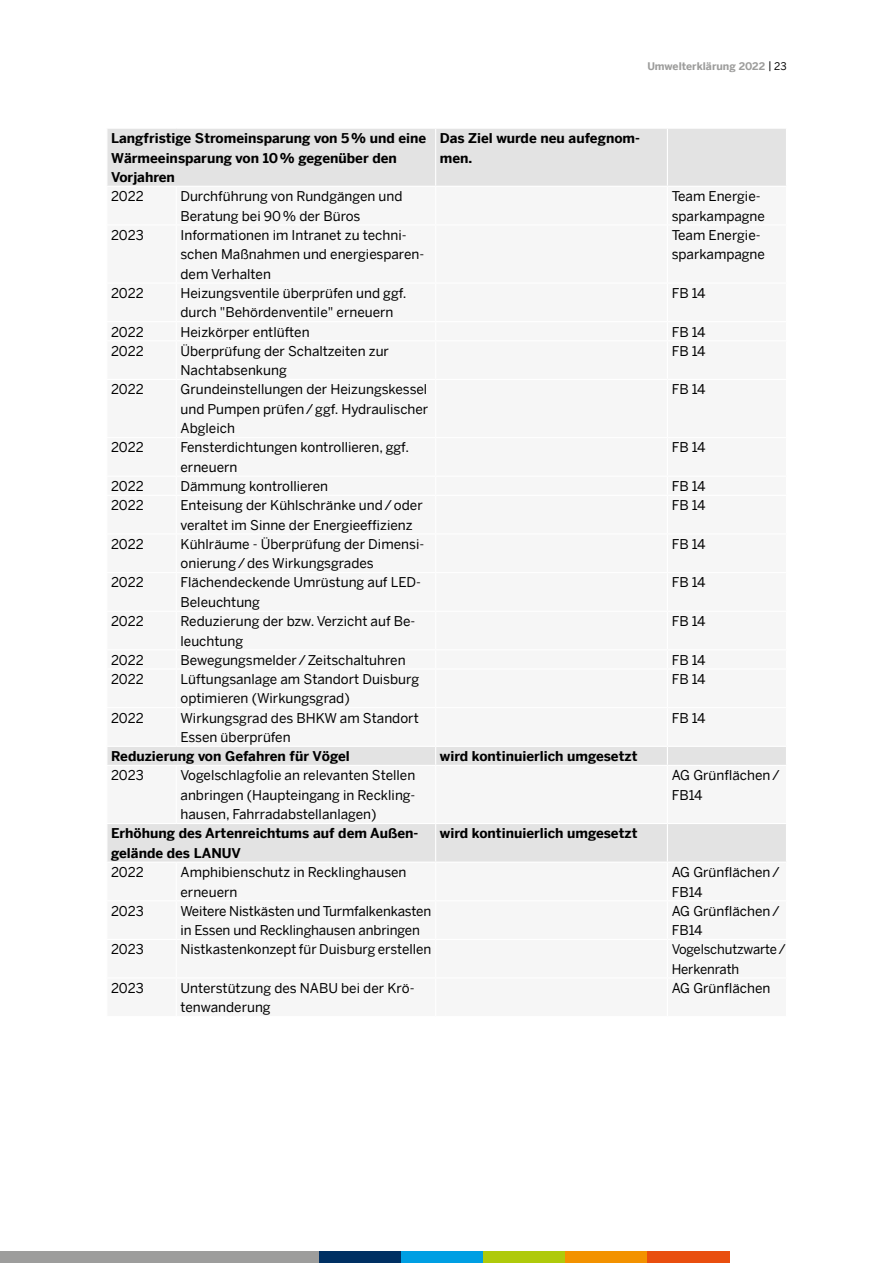
<style>
.page{position:relative;width:893px;height:1263px;background:#fff}
.page>*{position:absolute;margin:0;border:0;box-sizing:border-box;transform-origin:0 0}
.Fließtext_9pt{font:13.5px/19.5px "Benton Sans";color:#000}
.Fließtext_9pt-2{font:700 13.5px/19.5px "Benton Sans";color:#000}
.Fließtext_9pt-3{font:13.35px/19.5px "Benton Sans";letter-spacing:-.01em;color:#000}
.t1{font:700 10.5px "Benton Sans";color:#9d9d9c}
.s1{font-weight:400;color:#000}
</style>
<div class="page">
<div style="left:0;top:1251px;width:326px;height:12px;background:#9d9d9c"></div>
<div style="left:319px;top:1251px;width:82px;height:12px;background:#003063"></div>
<div style="left:401px;top:1251px;width:82px;height:12px;background:#009fe3"></div>
<div style="left:484px;top:1251px;width:82px;height:12px;background:#afca0b"></div>
<div style="left:566px;top:1251px;width:82px;height:12px;background:#f39200"></div>
<div style="left:648px;top:1251px;width:82px;height:12px;background:#e94e0f"></div>
<div style="left:107px;top:129px;width:679px;height:57px;background:#e3e3e3"></div>
<svg style="left:107px;top:747px;width:679px;height:114px;fill:#f6f6f6"></svg>
<hr style="left:435px;top:129px;width:1px;height:57px;background:#fff">
<hr style="left:667px;top:129px;width:1px;height:57px;background:#fff">
<svg style="left:435px;top:747px;width:1px;height:18px"></svg>
<svg style="left:667px;top:747px;width:1px;height:18px"></svg>
<hr style="left:106px;top:765px;width:70px;height:1px;background:#fff">
<hr style="left:176px;top:765px;width:260px;height:1px;background:#fff">
<hr style="left:176px;top:766px;width:1px;height:57px;background:#fff">
<hr style="left:436px;top:765px;width:231px;height:1px;background:#fff">
<hr style="left:435px;top:766px;width:1px;height:57px;background:#fff">
<hr style="left:667px;top:765px;width:120px;height:1px;background:#fff">
<hr style="left:667px;top:766px;width:1px;height:57px;background:#fff">
<hr style="left:106px;top:823px;width:70px;height:1px;background:#fff">
<hr style="left:176px;top:823px;width:260px;height:1px;background:#fff">
<hr style="left:436px;top:823px;width:231px;height:1px;background:#fff">
<hr style="left:435px;top:824px;width:1px;height:37px;background:#fff">
<hr style="left:667px;top:823px;width:120px;height:1px;background:#fff">
<hr style="left:667px;top:824px;width:1px;height:37px;background:#fff">
<p class="t1" style="left:647px;top:60px;width:141px">Umwelterklärung 2022 <span class="s1">| 23</span></p>
<p class="Fließtext_9pt-2" style="left:111px;top:128px;width:317px">Langfristige Stromeinsparung von 5% und eine<br>Wärmeeinsparung von 10% gegenüber den<br>Vorjahren</p>
<p class="Fließtext_9pt-2" style="left:440px;top:128px;width:202px">Das Ziel wurde neu aufegnom&shy;men.</p>
<p class="Fließtext_9pt" style="left:111px;top:186px;width:34px">2022</p>
<p class="Fließtext_9pt" style="left:181px;top:186px;width:223px">Durchführung von Rundgängen und<br>Beratung bei 90% der Büros</p>
<p class="Fließtext_9pt" style="left:672px;top:186px;width:95px">Team Energie&shy;sparkampagne</p>
<p class="Fließtext_9pt" style="left:111px;top:225px;width:34px">2023</p>
<p class="Fließtext_9pt" style="left:181px;top:225px;width:245px">Informationen im Intranet zu techni&shy;schen Maßnahmen und energiesparen&shy;dem Verhalten</p>
<p class="Fließtext_9pt" style="left:672px;top:225px;width:95px">Team Energie&shy;sparkampagne</p>
<p class="Fließtext_9pt" style="left:111px;top:283px;width:34px">2022</p>
<p class="Fließtext_9pt" style="left:181px;top:283px;width:227px">Heizungsventile überprüfen und ggf. durch "Behördenventile" erneuern</p>
<p class="Fließtext_9pt" style="left:672px;top:283px;width:35px">FB 14</p>
<p class="Fließtext_9pt" style="left:111px;top:322px;width:34px">2022</p>
<p class="Fließtext_9pt" style="left:181px;top:322px;width:131px">Heizkörper entlüften</p>
<p class="Fließtext_9pt" style="left:672px;top:322px;width:35px">FB 14</p>
<p class="Fließtext_9pt" style="left:111px;top:341px;width:34px">2022</p>
<p class="Fließtext_9pt" style="left:181px;top:341px;width:210px">Überprüfung der Schaltzeiten zur<br>Nachtabsenkung</p>
<p class="Fließtext_9pt" style="left:672px;top:341px;width:35px">FB 14</p>
<p class="Fließtext_9pt" style="left:111px;top:379px;width:34px">2022</p>
<p class="Fließtext_9pt" style="left:181px;top:379px;width:249px;text-align:justify">Grundeinstellungen der Heizungskessel und Pumpen prüfen/ggf. Hydraulischer Abgleich</p>
<p class="Fließtext_9pt" style="left:672px;top:379px;width:35px">FB 14</p>
<p class="Fließtext_9pt" style="left:111px;top:438px;width:34px">2022</p>
<p class="Fließtext_9pt" style="left:181px;top:438px;width:230px">Fensterdichtungen kontrollieren, ggf. erneuern</p>
<p class="Fließtext_9pt" style="left:672px;top:438px;width:35px">FB 14</p>
<p class="Fließtext_9pt" style="left:111px;top:476px;width:34px">2022</p>
<p class="Fließtext_9pt" style="left:181px;top:476px;width:149px">Dämmung kontrollieren</p>
<p class="Fließtext_9pt" style="left:672px;top:476px;width:35px">FB 14</p>
<p class="Fließtext_9pt" style="left:111px;top:495px;width:34px">2022</p>
<p class="Fließtext_9pt" style="left:181px;top:495px;width:244px">Enteisung der Kühlschränke und/oder veraltet im Sinne der Energieeffizienz</p>
<p class="Fließtext_9pt" style="left:672px;top:495px;width:35px">FB 14</p>
<p class="Fließtext_9pt" style="left:111px;top:534px;width:34px">2022</p>
<p class="Fließtext_9pt" style="left:181px;top:534px;width:245px">Kühlräume - Überprüfung der Dimensi&shy;onierung/des Wirkungsgrades</p>
<p class="Fließtext_9pt" style="left:672px;top:534px;width:35px">FB 14</p>
<p class="Fließtext_9pt" style="left:111px;top:573px;width:34px">2022</p>
<p class="Fließtext_9pt" style="left:181px;top:573px;width:242px">Flächendeckende Umrüstung auf LED-<br>Beleuchtung</p>
<p class="Fließtext_9pt" style="left:672px;top:573px;width:35px">FB 14</p>
<p class="Fließtext_9pt" style="left:111px;top:611px;width:34px">2022</p>
<p class="Fließtext_9pt" style="left:181px;top:611px;width:236px">Reduzierung der bzw. Verzicht auf Be&shy;leuchtung</p>
<p class="Fließtext_9pt" style="left:672px;top:611px;width:35px">FB 14</p>
<p class="Fließtext_9pt" style="left:111px;top:650px;width:34px">2022</p>
<p class="Fließtext_9pt" style="left:181px;top:650px;width:227px">Bewegungsmelder/Zeitschaltuhren</p>
<p class="Fließtext_9pt" style="left:672px;top:650px;width:35px">FB 14</p>
<p class="Fließtext_9pt" style="left:111px;top:669px;width:34px">2022</p>
<p class="Fließtext_9pt" style="left:181px;top:669px;width:240px">Lüftungsanlage am Standort Duisburg optimieren (Wirkungsgrad)</p>
<p class="Fließtext_9pt" style="left:672px;top:669px;width:35px">FB 14</p>
<p class="Fließtext_9pt" style="left:111px;top:708px;width:34px">2022</p>
<p class="Fließtext_9pt" style="left:181px;top:708px;width:240px">Wirkungsgrad des BHKW am Standort<br>Essen überprüfen</p>
<p class="Fließtext_9pt" style="left:672px;top:708px;width:35px">FB 14</p>
<p class="Fließtext_9pt-2" style="left:111px;top:746px;width:240px">Reduzierung von Gefahren für Vögel</p>
<p class="Fließtext_9pt-2" style="left:440px;top:746px;width:199px">wird kontinuierlich umgesetzt</p>
<p class="Fließtext_9pt" style="left:111px;top:765px;width:34px">2023</p>
<p class="Fließtext_9pt" style="left:181px;top:765px;width:236px;text-align:justify">Vogelschlagfolie an relevanten Stellen anbringen (Haupteingang in Reckling&shy;hausen, Fahrradabstellanlagen)</p>
<p class="Fließtext_9pt" style="left:672px;top:765px;width:110px">AG Grünflächen/<br>FB14</p>
<p class="Fließtext_9pt-2" style="left:111px;top:823px;width:309px">Erhöhung des Artenreichtums auf dem Außen&shy;gelände des LANUV</p>
<p class="Fließtext_9pt-2" style="left:440px;top:823px;width:199px">wird kontinuierlich umgesetzt</p>
<p class="Fließtext_9pt" style="left:111px;top:862px;width:34px">2022</p>
<p class="Fließtext_9pt" style="left:181px;top:862px;width:228px">Amphibienschutz in Recklinghausen erneuern</p>
<p class="Fließtext_9pt" style="left:672px;top:862px;width:110px">AG Grünflächen/<br>FB14</p>
<p class="Fließtext_9pt" style="left:111px;top:901px;width:34px">2023</p>
<p class="Fließtext_9pt" style="left:181px;top:901px;width:252px">Weitere Nistkästen und Turmfalkenkasten in Essen und Recklinghausen anbringen</p>
<p class="Fließtext_9pt" style="left:672px;top:901px;width:110px">AG Grünflächen/<br>FB14</p>
<p class="Fließtext_9pt" style="left:111px;top:939px;width:34px">2023</p>
<p class="Fließtext_9pt" style="left:181px;top:939px;width:252px">Nistkastenkonzept für Duisburg erstellen</p>
<p class="Fließtext_9pt-3" style="left:672px;top:939px;width:116px">Vogelschutzwarte/<br>Herkenrath</p>
<p class="Fließtext_9pt" style="left:111px;top:978px;width:34px">2023</p>
<p class="Fließtext_9pt" style="left:181px;top:978px;width:236px">Unterstützung des NABU bei der Krö&shy;tenwanderung</p>
<p class="Fließtext_9pt" style="left:672px;top:978px;width:100px">AG Grünflächen</p>
</div>
